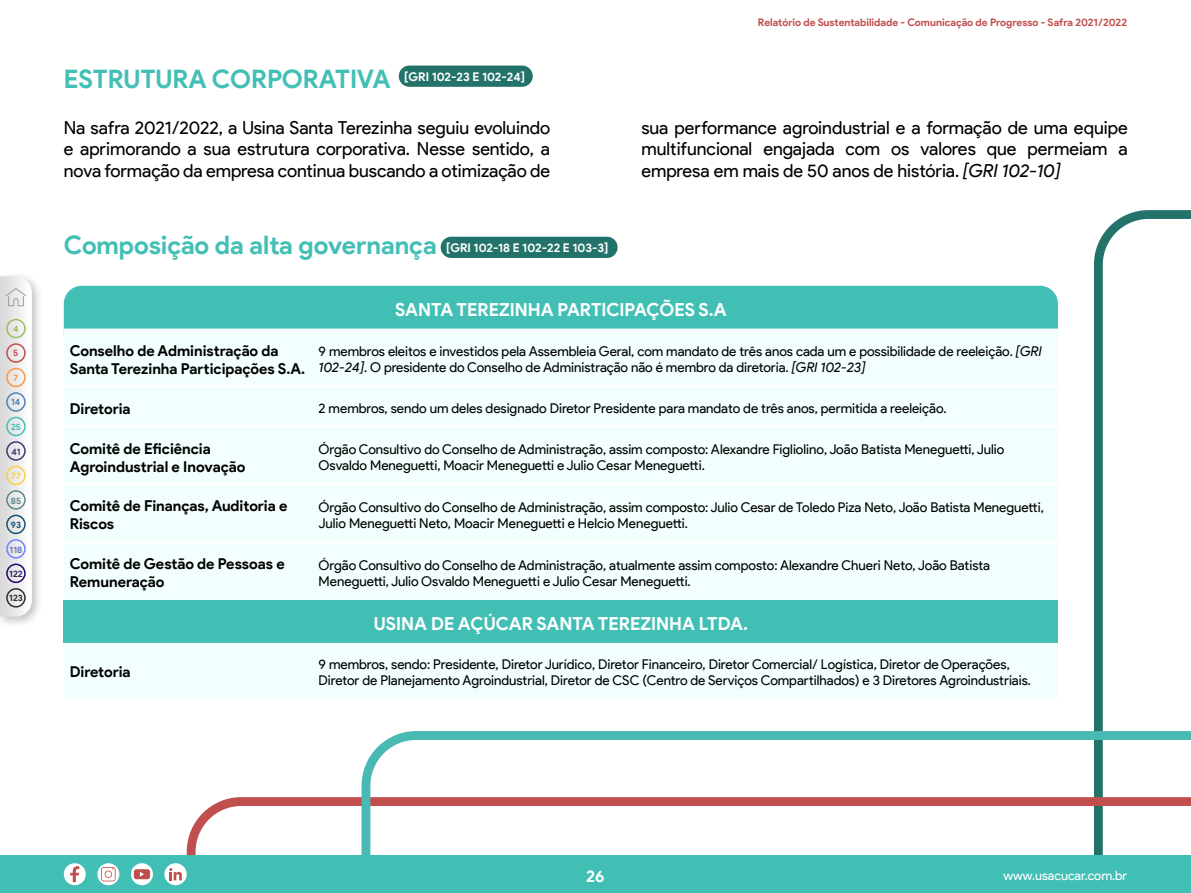
<style>
.page{position:relative;width:1191px;height:893px;background:#fff}
.page>*{position:absolute;margin:0;border:0;box-sizing:border-box;transform-origin:0 0}
.t1{font:700 25.5px "Product Sans";color:#43bfb5}
.t2{font:18px/21.6px "Product Sans";letter-spacing:-.005em;color:#000;text-align:justify}
.t3{font:700 18px "Product Sans";color:#fff}
.t4{font:700 16.5px "Product Sans";color:#fff}
.t5{font:700 15px/18px "Product Sans";letter-spacing:-.005em;color:#000}
.t6{font:13.5px/16.2px "Product Sans";letter-spacing:-.005em;color:#000}
.t7{font:12.9px "Product Sans";letter-spacing:-.005em;color:#fff}
.t8{font:700 10.5px "Product Sans";letter-spacing:-.005em;color:#c14f4e}
.t9{font:700 9px "Product Sans";color:#6978b9}
.t10{font:700 9px "Product Sans";color:#2b2560}
.t11{font:700 9px "Product Sans";color:#2f2e2e}
.t12{font:700 9px "Product Sans";color:#5183b9}
.t13{font:700 9px "Product Sans";color:#48b9b3}
.t14{font:700 9px "Product Sans";color:#4b3475}
.t15{font:700 9px "Product Sans";color:#fbcf44}
.t16{font:700 9px "Product Sans";color:#5e888d}
.t17{font:700 9px "Product Sans";color:#155173}
.t18{font:700 9px "Product Sans";color:#9ebd5d}
.t19{font:700 9px "Product Sans";color:#c14f4e}
.t20{font:700 9px "Product Sans";color:#f49548}
.s1{font-style:italic}
.s2{font-size:12px;color:#fff}
</style>
<div class="page">
<svg style="left:1094px;top:210px;width:97px;height:521px"></svg>
<div style="left:64px;top:286px;width:994px;height:66px;background:#42bfb5;border-radius:18px"></div>
<svg style="left:187px;top:797px;width:174px;height:58px"></svg>
<svg style="left:361px;top:731px;width:830px;height:162px"></svg>
<div style="left:0;top:855px;width:1190px;height:38px;background:#42bfb5"></div>
<div style="left:399px;top:66px;width:134px;height:21px;background:#24736b;border-radius:11px"></div>
<div style="left:441px;top:237px;width:176px;height:21px;background:#24736b;border-radius:11px"></div>
<div style="left:64px;top:329px;width:994px;height:271px;background:#f2fffe"></div>
<div style="left:64px;top:600px;width:994px;height:43px;background:#42bfb5"></div>
<div style="left:64px;top:643px;width:994px;height:54px;background:#f2fffe"></div>
<hr style="left:64px;top:385px;width:249px;height:3px;background:#fff">
<hr style="left:313px;top:385px;width:745px;height:3px;background:#fff">
<hr style="left:64px;top:425px;width:249px;height:3px;background:#fff">
<hr style="left:313px;top:425px;width:745px;height:3px;background:#fff">
<hr style="left:64px;top:483px;width:249px;height:3px;background:#fff">
<hr style="left:313px;top:483px;width:745px;height:3px;background:#fff">
<hr style="left:64px;top:541px;width:249px;height:3px;background:#fff">
<hr style="left:313px;top:541px;width:745px;height:3px;background:#fff">
<svg style="left:164px;top:863px;width:23px;height:22px"></svg>
<svg style="left:169px;top:868px;width:13px;height:12px"></svg>
<svg style="left:131px;top:863px;width:22px;height:22px"></svg>
<div style="left:134px;top:869px;width:16px;height:10px;background:#bf4f4d;border-radius:3px"></div>
<svg style="left:140px;top:872px;width:4px;height:5px"></svg>
<svg style="left:97px;top:863px;width:22px;height:22px"></svg>
<svg style="left:101px;top:867px;width:15px;height:14px"></svg>
<div style="left:64px;top:863px;width:22px;height:22px;background:#fff;border-radius:50%"></div>
<svg style="left:70px;top:866px;width:9px;height:16px"></svg>
<div style="left:0;top:271px;width:43px;height:357px;background:#000;opacity:.25"></div>
<svg style="left:0;top:276px;width:32px;height:341px"></svg>
<p class="t18" style="left:13px;top:323px;width:7px">4</p>
<p class="t19" style="left:13px;top:347px;width:7px">5</p>
<p class="t20" style="left:13px;top:372px;width:6px">7</p>
<p class="t12" style="left:11px;top:397px;width:11px">14</p>
<p class="t13" style="left:11px;top:421px;width:12px">25</p>
<p class="t14" style="left:11px;top:446px;width:11px">41</p>
<p class="t15" style="left:11px;top:470px;width:11px">77</p>
<p class="t16" style="left:11px;top:495px;width:12px">85</p>
<p class="t17" style="left:11px;top:519px;width:12px">93</p>
<p class="t9" style="left:10px;top:544px;width:14px">118</p>
<p class="t10" style="left:9px;top:568px;width:15px">122</p>
<p class="t11" style="left:9px;top:593px;width:15px">123</p>
<h1 class="t1" style="left:64px;top:64px;width:463px">ESTRUTURA CORPORATIVA <sup>[GRI</sup> <sup>102-23</sup> <sup>E</sup> <sup>102-24]</sup></h1>
<p class="t8" style="left:758px;top:16px;width:370px">Relatório de Sustentabilidade - Comunicação de Progresso - Safra 2021/2022</p>
<h2 class="t2" style="left:64px;top:117px;width:488px">Na safra 2021/2022, a Usina Santa Terezinha seguiu evoluindo e aprimorando a sua estrutura corporativa. Nesse sentido, a nova formação da empresa continua buscando a otimização de</h2>
<h2 class="t2" style="left:641px;top:117px;width:488px">sua performance agroindustrial e a formação de uma equipe multifuncional engajada com os valores que permeiam a empresa em mais de 50 anos de história. <span class="s1">[GRI 102-10]</span></h2>
<h1 class="t1" style="left:64px;top:229px;width:546px">Composição da alta governança <span class="s2">[GRI 102-18 E 102-22 E 103-3]</span></h1>
<h2 class="t3" style="left:395px;top:298px;width:333px">SANTA TEREZINHA PARTICIPAÇÕES S.A</h2>
<p class="t5" style="left:70px;top:342px;width:237px">Conselho de Administração da<br>Santa Terezinha Participações S.A.</p>
<p class="t6" style="left:319px;top:343px;width:724px">9 membros eleitos e investidos pela Assembleia Geral, com mandato de três anos cada um e possibilidade de reeleição. <span class="s1">[GRI<br>102-24]</span>. O presidente do Conselho de Administração não é membro da diretoria. <span class="s1">[GRI 102-23]</span></p>
<p class="t5" style="left:70px;top:400px;width:62px">Diretoria</p>
<p class="t6" style="left:319px;top:400px;width:629px">2 membros, sendo um deles designado Diretor Presidente para mandato de três anos, permitida a reeleição.</p>
<p class="t5" style="left:70px;top:439px;width:177px">Comitê de Eficiência<br>Agroindustrial e Inovação</p>
<p class="t6" style="left:319px;top:441px;width:687px">Órgão Consultivo do Conselho de Administração, assim composto: Alexandre Figliolino, João Batista Meneguetti, Julio<br>Osvaldo Meneguetti, Moacir Meneguetti e Julio Cesar Meneguetti.</p>
<p class="t5" style="left:70px;top:497px;width:219px">Comitê de Finanças, Auditoria e<br>Riscos</p>
<p class="t6" style="left:319px;top:499px;width:726px">Órgão Consultivo do Conselho de Administração, assim composto: Julio Cesar de Toledo Piza Neto, João Batista Meneguetti,<br>Julio Meneguetti Neto, Moacir Meneguetti e Helcio Meneguetti.</p>
<p class="t5" style="left:70px;top:555px;width:216px">Comitê de Gestão de Pessoas e<br>Remuneração</p>
<p class="t6" style="left:319px;top:557px;width:673px">Órgão Consultivo do Conselho de Administração, atualmente assim composto: Alexandre Chueri Neto, João Batista<br>Meneguetti, Julio Osvaldo Meneguetti e Julio Cesar Meneguetti.</p>
<h2 class="t3" style="left:374px;top:613px;width:375px">USINA DE AÇÚCAR SANTA TEREZINHA LTDA.</h2>
<p class="t5" style="left:70px;top:663px;width:62px">Diretoria</p>
<p class="t6" style="left:319px;top:656px;width:714px">9 membros, sendo: Presidente, Diretor Jurídico, Diretor Financeiro, Diretor Comercial/ Logística, Diretor de Operações,<br>Diretor de Planejamento Agroindustrial, Diretor de CSC (Centro de Serviços Compartilhados) e 3 Diretores Agroindustriais.</p>
<p class="t4" style="left:586px;top:866px;width:20px">26</p>
<p class="t7" style="left:1003px;top:868px;width:125px">www.usacucar.com.br</p>
</div>
